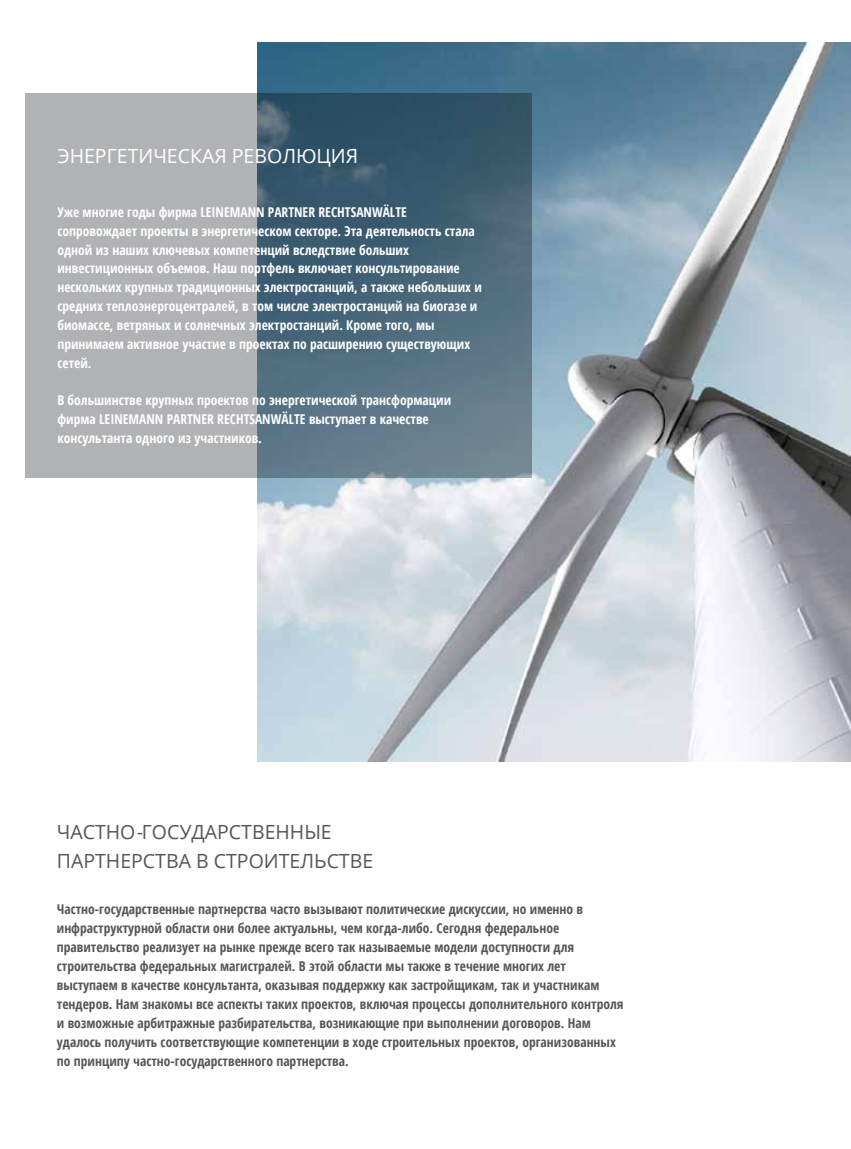
<style>
.page{position:relative;width:851px;height:1149px;background:#fff}
.page>*{position:absolute;margin:0;border:0;box-sizing:border-box;transform-origin:0 0}
.t1{font:19.5px/28.7px "Open Sans";color:#565656}
.t2{font:19.5px "Open Sans";color:#fff}
.t3{font:700 condensed 13.5px/18.9px "Open Sans";color:#565656}
.t4{font:700 condensed 13.5px/18.9px "Open Sans";color:#fff}
.s1{font-style:italic}
</style>
<div class="page">
<img style="left:257px;top:43px;width:593px;height:718px">
<svg style="left:26px;top:94px;width:505px;height:384px;background:#788993"></svg>
<h1 class="t2" style="left:57px;top:143px;width:302px">ЭНЕРГЕТИЧЕСКАЯ РЕВОЛЮЦИЯ</h1>
<p class="t4" style="left:57px;top:202px;width:426px">Уже многие годы фирма LEINEMANN PARTNER RECHTSANWÄLTE сопровождает проекты в энергетическом секторе. Эта деятельность стала одной из наших ключевых компетенций вследствие больших инвестиционных объемов. Наш портфель включает консультирование нескольких крупных традиционных электростанций, а также небольших и средних теплоэнергоцентралей, в том числе электростанций на биогазе и биомассе, ветряных и солнечных электростанций. Кроме того, мы принимаем активное участие в проектах по расширению существующих сетей.</p>
<p class="t4" style="left:57px;top:390px;width:395px">В большинстве крупных проектов по энергетической трансформации фирма LEINEMANN PARTNER RECHTSANWÄLTE выступает в качестве консультанта одного из участников.</p>
<h1 class="t1" style="left:57px;top:817px;width:318px">ЧАСТНО<span class="s1">-</span>ГОСУДАРСТВЕННЫЕ<br>ПАРТНЕРСТВА В СТРОИТЕЛЬСТВЕ</h1>
<p class="t3" style="left:57px;top:899px;width:568px">Частно-государственные партнерства часто вызывают политические дискуссии, но именно в инфраструктурной области они более актуальны, чем когда-либо. Сегодня федеральное правительство реализует на рынке прежде всего так называемые модели доступности для строительства федеральных магистралей. В этой области мы также в течение многих лет выступаем в качестве консультанта, оказывая поддержку как застройщикам, так и участникам тендеров. Нам знакомы все аспекты таких проектов, включая процессы дополнительного контроля и возможные арбитражные разбирательства, возникающие при выполнении договоров. Нам удалось получить соответствующие компетенции в ходе строительных проектов, организованных по принципу частно-государственного партнерства.</p>
</div>
